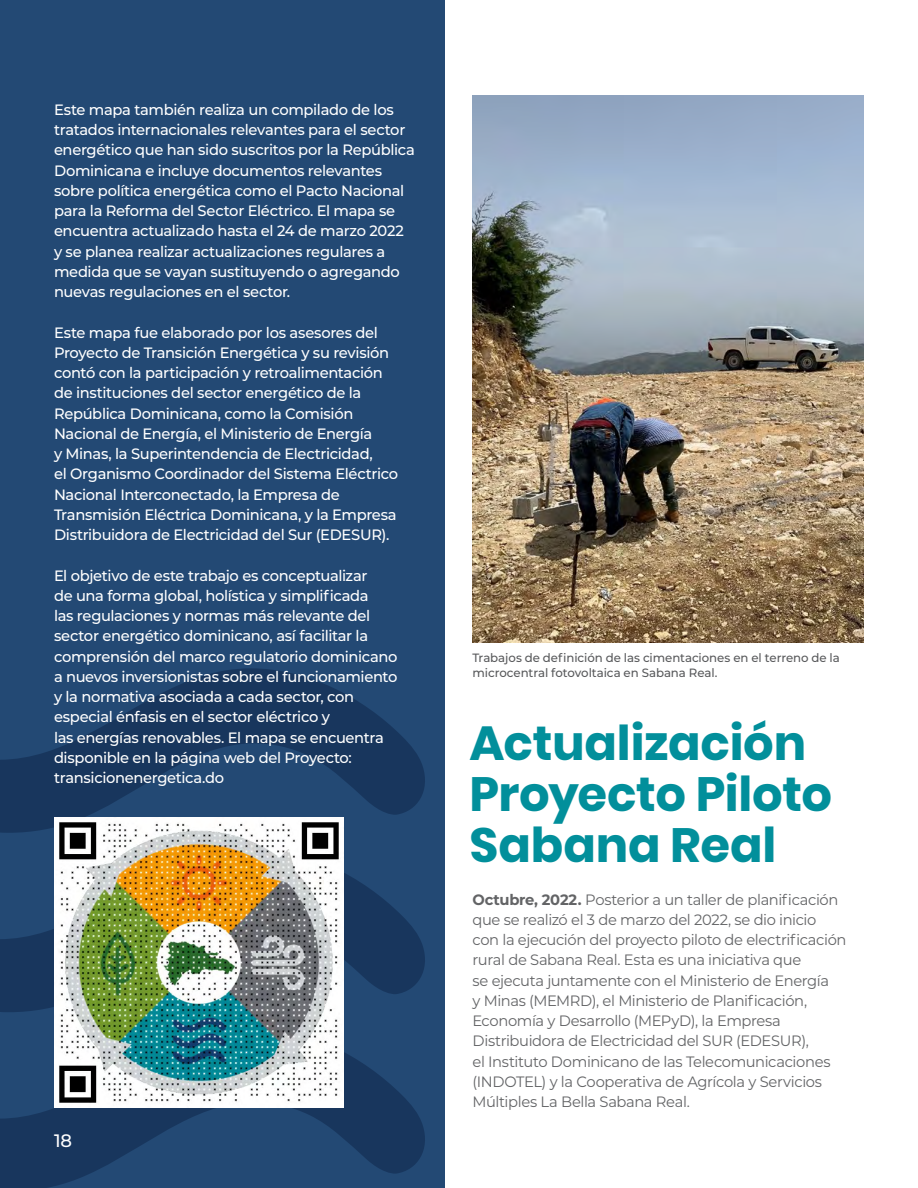
<style>
.page{position:relative;width:918px;height:1188px;background:#fff}
.page>*{position:absolute;margin:0;border:0;box-sizing:border-box;transform-origin:0 0}
.t1{font:700 48px/51px "Poppins";letter-spacing:-.005em;color:#028f9b}
.t2{font:500 18px "Montserrat";color:#fff}
.t3{font:500 15px/20.2px "Montserrat";letter-spacing:-.025em;color:#fff}
.t4{font:15px/20.2px "Montserrat";letter-spacing:-.025em;color:#636466}
.t5{font:500 12px/15px "Montserrat";letter-spacing:-.005em;color:#58595b}
.s1{font-weight:700}
</style>
<div class="page">
<div style="left:0;top:0;width:445px;height:1188px;background:#234974"></div>
<svg style="left:0;top:848px;width:425px;height:164px"></svg>
<svg style="left:0;top:1027px;width:425px;height:161px"></svg>
<svg style="left:0;top:668px;width:425px;height:165px;fill:#18365d"></svg>
<img style="left:473px;top:95px;width:391px;height:548px">
<img style="left:54px;top:818px;width:289px;height:289px">
<p class="t3" style="left:54px;top:99px;width:362px">Este mapa también realiza un compilado de los tratados internacionales relevantes para el sector energético que han sido suscritos por la República Dominicana e incluye documentos relevantes sobre política energética como el Pacto Nacional para la Reforma del Sector Eléctrico. El mapa se encuentra actualizado hasta el 24 de marzo 2022 y se planea realizar actualizaciones regulares a medida que se vayan sustituyendo o agregando nuevas regulaciones en el sector.</p>
<p class="t3" style="left:54px;top:321px;width:346px">Este mapa fue elaborado por los asesores del Proyecto de Transición Energética y su revisión contó con la participación y retroalimentación de instituciones del sector energético de la República Dominicana, como la Comisión Nacional de Energía, el Ministerio de Energía<br>y Minas, la Superintendencia de Electricidad,<br>el Organismo Coordinador del Sistema Eléctrico Nacional Interconectado, la Empresa de Transmisión Eléctrica Dominicana, y la Empresa Distribuidora de Electricidad del Sur (EDESUR).</p>
<p class="t3" style="left:54px;top:564px;width:345px">El objetivo de este trabajo es conceptualizar<br>de una forma global, holística y simplificada<br>las regulaciones y normas más relevante del sector energético dominicano, así facilitar la comprensión del marco regulatorio dominicano a nuevos inversionistas sobre el funcionamiento y la normativa asociada a cada sector, con especial énfasis en el sector eléctrico y<br>las energías renovables. El mapa se encuentra disponible en la página web del Proyecto: transicionenergetica.do</p>
<p class="t2" style="left:54px;top:1128px;width:20px">18</p>
<p class="t5" style="left:472px;top:649px;width:369px">Trabajos de definición de las cimentaciones en el terreno de la microcentral fotovoltaica en Sabana Real.</p>
<h1 class="t1" style="left:470px;top:718px;width:364px">Actualización<br>Proyecto Piloto<br>Sabana Real</h1>
<p class="t4" style="left:472px;top:889px;width:376px"><span class="s1">Octubre, 2022.</span> Posterior a un taller de planificación que se realizó el 3 de marzo del 2022, se dio inicio con la ejecución del proyecto piloto de electrificación rural de Sabana Real. Esta es una iniciativa que<br>se ejecuta juntamente con el Ministerio de Energía<br>y Minas (MEMRD), el Ministerio de Planificación, Economía y Desarrollo (MEPyD), la Empresa Distribuidora de Electricidad del SUR (EDESUR),<br>el Instituto Dominicano de las Telecomunicaciones (INDOTEL) y la Cooperativa de Agrícola y Servicios Múltiples La Bella Sabana Real.</p>
</div>
